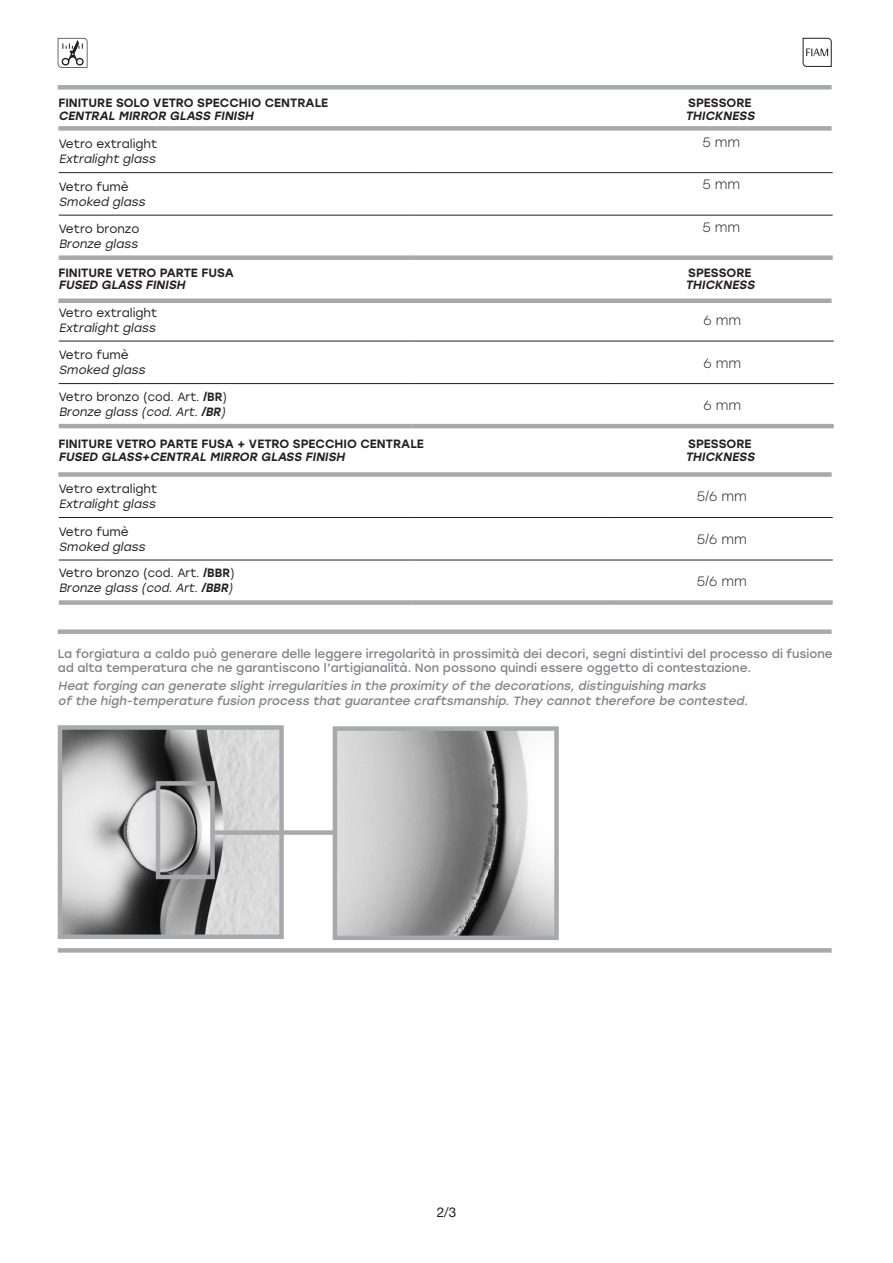
<style>
.page{position:relative;width:893px;height:1263px;background:#fff}
.page>*{position:absolute;margin:0;border:0;box-sizing:border-box;transform-origin:0 0}
.t1{font:300 13.5px "Stolzl";color:#231f20}
.t2{font:13.5px "Helvetica Neue LT Std";color:#231f20}
._3-descrizione_model{font:12px "Stolzl";color:#808285}
._3-descrizione_model-2{font:italic 12px "Stolzl";color:#808285}
.t3{font:italic 12px "Stolzl";color:#231f20}
.t4{font:12px "Stolzl";color:#231f20}
.t5{font:500 12px "Stolzl";color:#231f20}
.t6{font:italic 500 12px "Stolzl";color:#231f20}
.s1{font-weight:500}
</style>
<div class="page">
<svg style="left:58px;top:38px;width:29px;height:30px"></svg>
<svg style="left:802px;top:38px;width:30px;height:29px"></svg>
<hr style="left:59px;top:341px;width:352px;height:1px;background:#231f20">
<hr style="left:411px;top:341px;width:200px;height:1px;background:#231f20">
<hr style="left:611px;top:341px;width:223px;height:1px;background:#231f20">
<hr style="left:59px;top:383px;width:352px;height:1px;background:#231f20">
<hr style="left:411px;top:383px;width:200px;height:1px;background:#231f20">
<hr style="left:611px;top:383px;width:223px;height:1px;background:#231f20">
<hr style="left:59px;top:424px;width:352px;height:4px;background:#a8a9ad">
<hr style="left:411px;top:424px;width:200px;height:4px;background:#a8a9ad">
<hr style="left:611px;top:424px;width:223px;height:4px;background:#a8a9ad">
<hr style="left:59px;top:517px;width:352px;height:1px;background:#231f20">
<hr style="left:411px;top:517px;width:200px;height:1px;background:#231f20">
<hr style="left:611px;top:517px;width:222px;height:1px;background:#231f20">
<div style="left:59px;top:600px;width:352px;height:5px;background:#a8a9ad"></div>
<div style="left:411px;top:600px;width:200px;height:5px;background:#a8a9ad"></div>
<div style="left:611px;top:600px;width:222px;height:5px;background:#a8a9ad"></div>
<hr style="left:59px;top:560px;width:352px;height:1px;background:#231f20">
<hr style="left:411px;top:560px;width:200px;height:1px;background:#231f20">
<hr style="left:611px;top:560px;width:222px;height:1px;background:#231f20">
<hr style="left:59px;top:172px;width:351px;height:1px;background:#231f20">
<hr style="left:410px;top:172px;width:200px;height:1px;background:#231f20">
<hr style="left:610px;top:172px;width:223px;height:1px;background:#231f20">
<hr style="left:59px;top:215px;width:351px;height:1px;background:#231f20">
<hr style="left:410px;top:215px;width:200px;height:1px;background:#231f20">
<hr style="left:610px;top:215px;width:223px;height:1px;background:#231f20">
<div style="left:59px;top:255px;width:351px;height:5px;background:#a8a9ad"></div>
<div style="left:410px;top:255px;width:200px;height:5px;background:#a8a9ad"></div>
<div style="left:610px;top:255px;width:223px;height:5px;background:#a8a9ad"></div>
<div style="left:58px;top:126px;width:774px;height:5px;background:#a8a9ad"></div>
<div style="left:58px;top:298px;width:774px;height:5px;background:#a8a9ad"></div>
<div style="left:58px;top:472px;width:774px;height:5px;background:#a8a9ad"></div>
<div style="left:58px;top:85px;width:774px;height:5px;background:#a8a9ad"></div>
<div style="left:58px;top:629px;width:774px;height:5px;background:#a8a9ad"></div>
<img style="left:338px;top:731px;width:216px;height:204px">
<div style="left:333px;top:726px;width:226px;height:214px;border:4px solid #a8a9ad"></div>
<img style="left:63px;top:730px;width:216px;height:204px">
<div style="left:58px;top:725px;width:226px;height:214px;border:4px solid #a8a9ad"></div>
<div style="left:211px;top:830px;width:123px;height:5px;background:#a8a9ad"></div>
<div style="left:58px;top:948px;width:774px;height:5px;background:#a8a9ad"></div>
<div style="left:156px;top:781px;width:59px;height:98px;border:4px solid #a8a9ad"></div>
<p class="t5" style="left:58px;top:95px;width:271px">FINITURE SOLO VETRO SPECCHIO CENTRALE</p>
<p class="t5" style="left:688px;top:95px;width:65px">SPESSORE</p>
<p class="t6" style="left:58px;top:107px;width:199px">CENTRAL MIRROR GLASS FINISH</p>
<p class="t6" style="left:685px;top:107px;width:73px">THICKNESS</p>
<p class="t4" style="left:59px;top:136px;width:100px">Vetro extralight</p>
<p class="t3" style="left:59px;top:151px;width:101px">Extralight glass</p>
<p class="t1" style="left:702px;top:133px;width:39px">5 mm</p>
<p class="t4" style="left:59px;top:178px;width:71px">Vetro fumè</p>
<p class="t3" style="left:59px;top:193px;width:91px">Smoked glass</p>
<p class="t1" style="left:702px;top:175px;width:39px">5 mm</p>
<p class="t4" style="left:59px;top:220px;width:82px">Vetro bronzo</p>
<p class="t3" style="left:59px;top:235px;width:83px">Bronze glass</p>
<p class="t1" style="left:702px;top:218px;width:39px">5 mm</p>
<p class="t5" style="left:58px;top:264px;width:177px">FINITURE VETRO PARTE FUSA</p>
<p class="t5" style="left:688px;top:264px;width:65px">SPESSORE</p>
<p class="t6" style="left:58px;top:277px;width:131px">FUSED GLASS FINISH</p>
<p class="t6" style="left:685px;top:277px;width:73px">THICKNESS</p>
<p class="t4" style="left:59px;top:304px;width:100px">Vetro extralight</p>
<p class="t3" style="left:59px;top:319px;width:101px">Extralight glass</p>
<p class="t4" style="left:59px;top:347px;width:71px">Vetro fumè</p>
<p class="t3" style="left:59px;top:362px;width:91px">Smoked glass</p>
<p class="t4" style="left:59px;top:388px;width:170px">Vetro bronzo (cod. Art. <span class="s1">/BR</span>)</p>
<p class="t3" style="left:59px;top:403px;width:171px">Bronze glass (cod.Art.<span class="s1">/BR</span>)</p>
<p class="t1" style="left:703px;top:311px;width:39px">6 mm</p>
<p class="t1" style="left:703px;top:353px;width:39px">6 mm</p>
<p class="t1" style="left:703px;top:396px;width:39px">6 mm</p>
<p class="t5" style="left:58px;top:435px;width:367px">FINITURE VETRO PARTE FUSA + VETRO SPECCHIO CENTRALE</p>
<p class="t5" style="left:688px;top:435px;width:65px">SPESSORE</p>
<p class="t6" style="left:58px;top:448px;width:291px">FUSED GLASS+CENTRAL MIRROR GLASS FINISH</p>
<p class="t6" style="left:685px;top:448px;width:73px">THICKNESS</p>
<p class="t4" style="left:59px;top:481px;width:100px">Vetro extralight</p>
<p class="t3" style="left:59px;top:496px;width:101px">Extralight glass</p>
<p class="t4" style="left:59px;top:523px;width:71px">Vetro fumè</p>
<p class="t3" style="left:59px;top:538px;width:91px">Smoked glass</p>
<p class="t4" style="left:59px;top:565px;width:177px">Vetro bronzo (cod. Art. <span class="s1">/BBR</span>)</p>
<p class="t3" style="left:59px;top:580px;width:178px">Bronze glass (cod.Art.<span class="s1">/BBR</span>)</p>
<p class="t1" style="left:697px;top:487px;width:52px">5/6 mm</p>
<p class="t1" style="left:697px;top:530px;width:52px">5/6 mm</p>
<p class="t1" style="left:697px;top:572px;width:52px">5/6 mm</p>
<p class="_3-descrizione_model" style="left:58px;top:645px;width:777px">La forgiatura a caldo può generare delle leggere irregolarità in prossimità dei decori, segni distintivi del processo di fusione</p>
<p class="_3-descrizione_model" style="left:58px;top:660px;width:695px">ad alta temperatura che ne garantiscono l’artigianalità. Non possono quindi essere oggetto di contestazione.</p>
<p class="_3-descrizione_model-2" style="left:58px;top:678px;width:653px">Heat forging can generate slight irregularities in the proximity of the decorations, distinguishing marks</p>
<p class="_3-descrizione_model-2" style="left:58px;top:692px;width:694px">of the high-temperature fusion process that guarantee craftsmanship. They cannot therefore be contested.</p>
<p class="t2" style="left:437px;top:1204px;width:21px">2/3</p>
</div>
